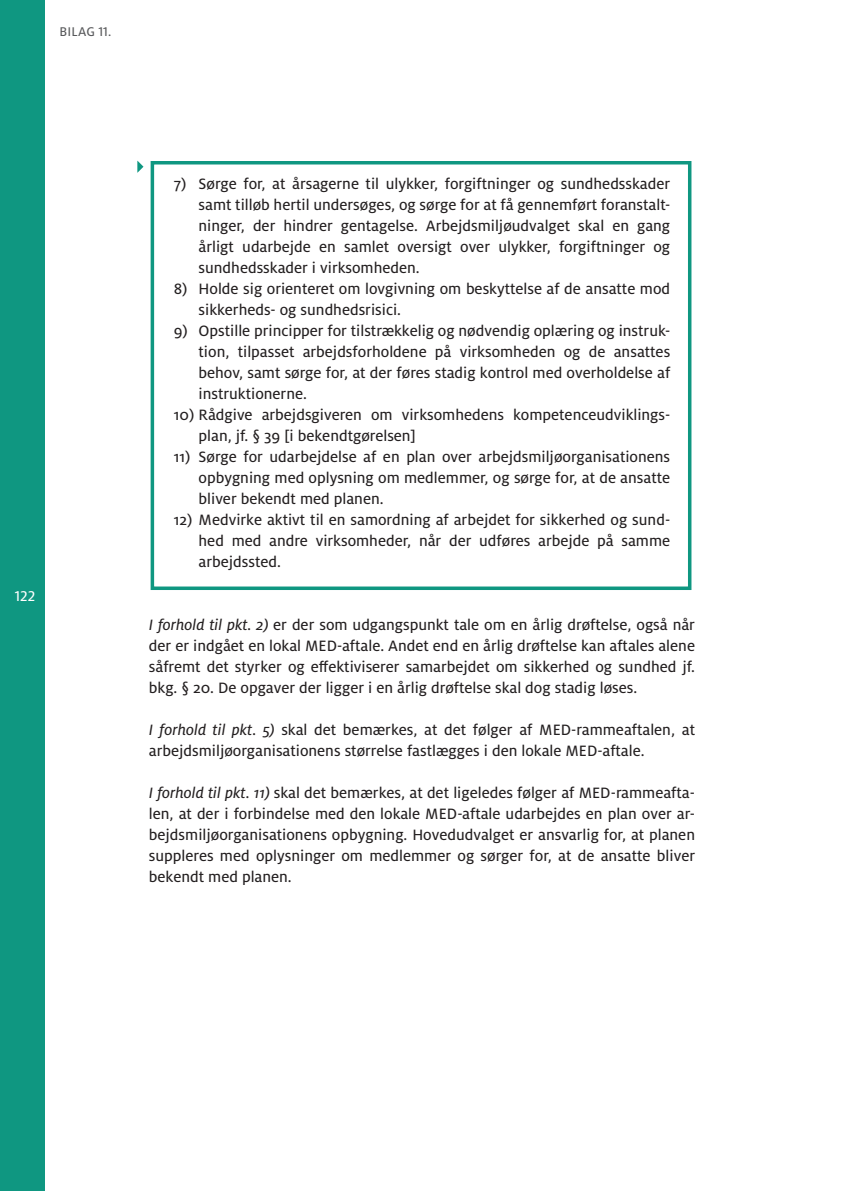
<style>
.page{position:relative;width:844px;height:1191px;background:#fff}
.page>*{position:absolute;margin:0;border:0;box-sizing:border-box;transform-origin:0 0}
.boks{font:16.62px/21px "Milo OT Text";color:#231f20;text-align:justify}
.brød{font:16.62px/21px "Milo OT Text";color:#231f20;text-align:justify}
.t1{font:15.75px "Milo OT Text";color:#fff}
.t2{font:14px "Milo OT Text";letter-spacing:.01em;color:#57585a}
.s1{font-family:"Milo OT Text Ita"}
</style>
<div class="page">
<div style="left:0;top:0;width:45px;height:1191px;background:#0f9781"></div>
<div style="left:150px;top:161px;width:541px;height:429px;border:4px solid #0f9781"></div>
<svg style="left:137px;top:161px;width:6px;height:12px"></svg>
<p class="t2" style="left:60px;top:24px;width:53px">BILAG 11.</p>
<p class="t1" style="left:15px;top:587px;width:22px">122</p>
<p class="boks" style="left:198px;top:173px;width:473px;text-indent:-25px">7) Sørge for, at årsagerne til ulykker, forgiftninger og sundhedsskader samt tilløb hertil undersøges, og sørge for at få gennemført foranstalt&shy;ninger, der hindrer gentagelse. Arbejdsmiljøudvalget skal en gang årligt udarbejde en samlet oversigt over ulykker, forgiftninger og sundhedsskader i virksomheden.</p>
<p class="boks" style="left:198px;top:278px;width:473px;text-indent:-25px">8) Holde sig orienteret om lovgivning om beskyttelse af de ansatte mod sikkerheds- og sundhedsrisici.</p>
<p class="boks" style="left:198px;top:320px;width:473px;text-indent:-25px">9) Opstille principper for tilstrækkelig og nødvendig oplæring og instruk&shy;tion, tilpasset arbejdsforholdene på virksomheden og de ansattes behov, samt sørge for, at der føres stadig kontrol med overholdelse af instruktionerne.</p>
<p class="boks" style="left:198px;top:404px;width:473px;text-indent:-25px">10) Rådgive arbejdsgiveren om virksomhedens kompetenceudviklings&shy;plan, jf. § 39 [i bekendtgørelsen]</p>
<p class="boks" style="left:198px;top:446px;width:473px;text-indent:-25px">11) Sørge for udarbejdelse af en plan over arbejdsmiljøorganisationens opbygning med oplysning om medlemmer, og sørge for, at de ansatte bliver bekendt med planen.</p>
<p class="boks" style="left:198px;top:509px;width:473px;text-indent:-25px">12) Medvirke aktivt til en samordning af arbejdet for sikkerhed og sund&shy;hed med andre virksomheder, når der udføres arbejde på samme arbejdssted.</p>
<p class="brød" style="left:149px;top:614px;width:547px"><span class="s1">I forhold til pkt. 2)</span> er der som udgangspunkt tale om en årlig drøftelse, også når der er indgået en lokal MED-aftale. Andet end en årlig drøftelse kan aftales alene såfremt det styrker og effektiviserer samarbejdet om sikkerhed og sundhed jf. bkg. § 20. De opgaver der ligger i en årlig drøftelse skal dog stadig løses.</p>
<p class="brød" style="left:149px;top:719px;width:547px"><span class="s1">I forhold til pkt. 5)</span> skal det bemærkes, at det følger af MED-rammeaftalen, at arbejdsmiljøorganisationens størrelse fastlægges i den lokale MED-aftale.</p>
<p class="brød" style="left:149px;top:782px;width:547px"><span class="s1">I forhold til pkt. 11)</span> skal det bemærkes, at det ligeledes følger af MED-rammeafta&shy;len, at der i forbindelse med den lokale MED-aftale udarbejdes en plan over ar&shy;bejdsmiljøorganisationens opbygning. Hovedudvalget er ansvarlig for, at planen suppleres med oplysninger om medlemmer og sørger for, at de ansatte bliver bekendt med planen.</p>
</div>
